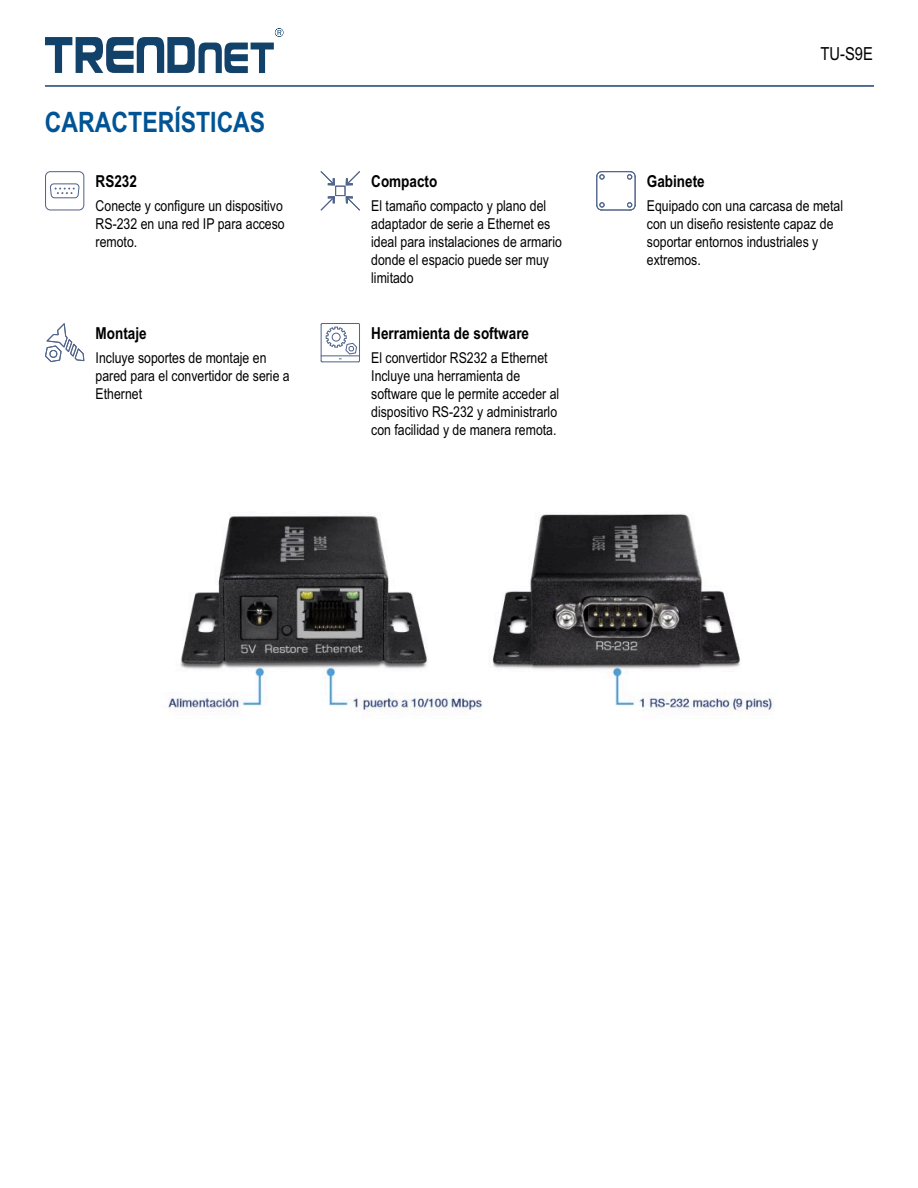
<style>
.page{position:relative;width:918px;height:1188px;background:#fff}
.page>*{position:absolute;margin:0;border:0;box-sizing:border-box;transform-origin:0 0}
.t1{font:700 28.2px "Arial Narrow";color:#005495}
.t2{font:18px "Arial Narrow";color:#000}
.t3{font:700 16.5px "Arial Narrow";color:#000}
.t4{font:15px/18px "Arial Narrow";color:#000}
</style>
<div class="page">
<svg style="left:45px;top:28px;width:239px;height:45px"></svg>
<div style="left:45px;top:171px;width:39px;height:39px;border:1px solid #52658b;border-radius:5px"></div>
<svg style="left:49px;top:171px;width:31px;height:28px"></svg>
<div style="left:335px;top:186px;width:11px;height:10px;border:1px solid #52658b"></div>
<svg style="left:320px;top:171px;width:15px;height:15px"></svg>
<svg style="left:320px;top:196px;width:15px;height:15px"></svg>
<svg style="left:346px;top:171px;width:14px;height:15px"></svg>
<svg style="left:346px;top:196px;width:14px;height:15px"></svg>
<svg style="left:596px;top:171px;width:40px;height:40px"></svg>
<svg style="left:45px;top:323px;width:40px;height:39px"></svg>
<svg style="left:320px;top:323px;width:40px;height:40px"></svg>
<hr style="left:45px;top:85px;width:829px;height:2px;background:#32537d">
<img style="left:168px;top:514px;width:606px;height:199px">
<h1 class="t1" style="left:45px;top:111px;width:222px">CARACTERÍSTICAS</h1>
<p class="t3" style="left:96px;top:175px;width:43px">RS232</p>
<p class="t4" style="left:96px;top:198px;width:191px">Conecte y configure un dispositivo<br>RS-232 en una red IP para acceso remoto.</p>
<p class="t3" style="left:96px;top:327px;width:53px">Montaje</p>
<p class="t4" style="left:96px;top:350px;width:196px">Incluye soportes de montaje en pared para el convertidor de serie a<br>Ethernet</p>
<p class="t3" style="left:371px;top:175px;width:68px">Compacto</p>
<p class="t4" style="left:371px;top:198px;width:192px">El tamaño compacto y plano del adaptador de serie a Ethernet es ideal para instalaciones de armario donde el espacio puede ser muy limitado</p>
<p class="t3" style="left:371px;top:327px;width:159px">Herramienta de software</p>
<p class="t4" style="left:371px;top:350px;width:190px">El convertidor RS232 a Ethernet<br>Incluye una herramienta de software que le permite acceder al dispositivo RS-232 y administrarlo con facilidad y de manera remota.</p>
<p class="t2" style="left:821px;top:47px;width:54px">TU-S9E</p>
<p class="t3" style="left:647px;top:175px;width:59px">Gabinete</p>
<p class="t4" style="left:647px;top:198px;width:198px">Equipado con una carcasa de metal con un diseño resistente capaz de soportar entornos industriales y extremos.</p>
</div>
